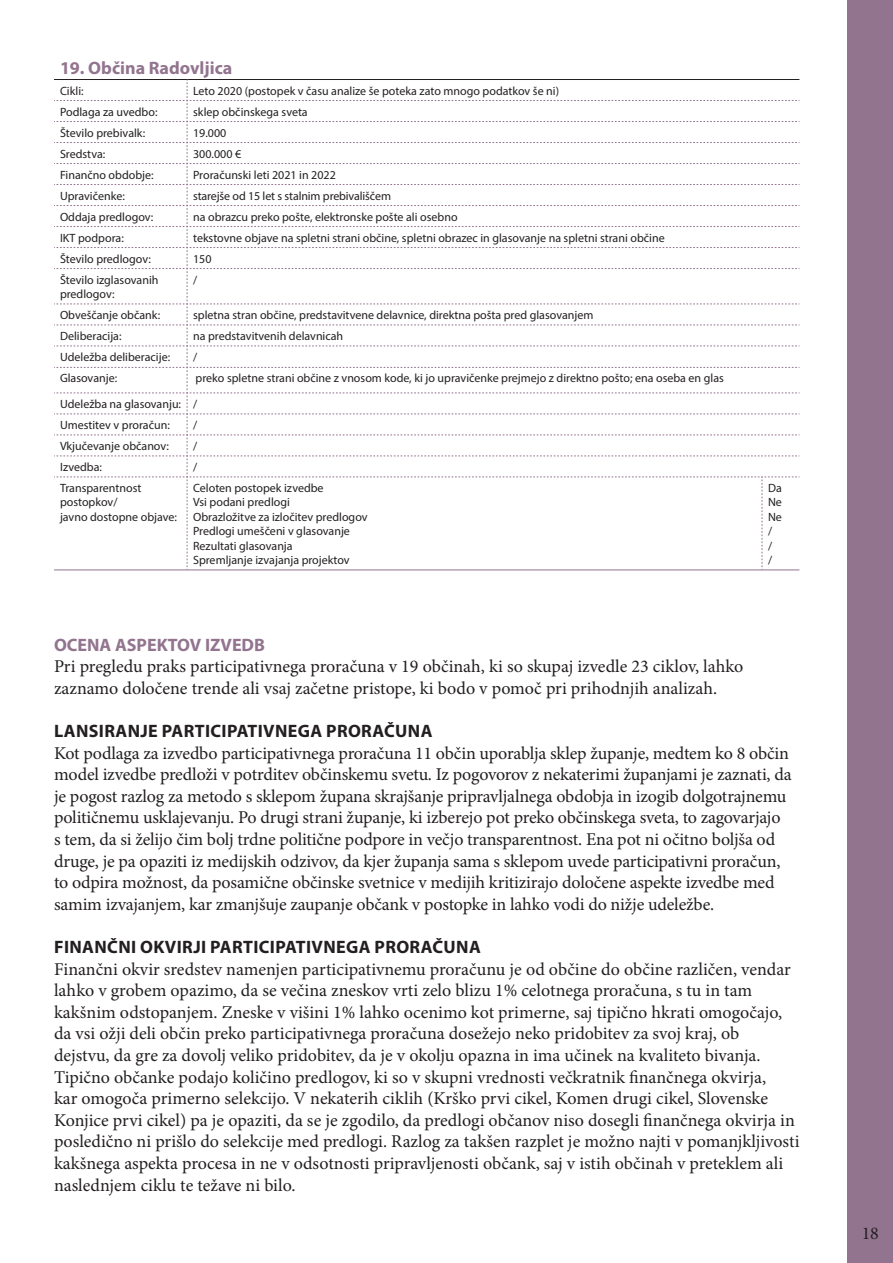
<style>
.page{position:relative;width:893px;height:1263px;background:#fff}
.page>*{position:absolute;margin:0;border:0;box-sizing:border-box;transform-origin:0 0}
.t1{font:18px/21.6px "Minion Pro";letter-spacing:-.005em;color:#231f20}
.t2{font:700 18px "Myriad Pro";letter-spacing:.02em;color:#231f20}
.t3{font:700 18px "Myriad Pro";color:#92748f}
.t4{font:12px/14.4px "Myriad Pro";color:#231f20}
</style>
<div class="page">
<div style="left:848px;top:0;width:45px;height:1263px;background:#92748f"></div>
<hr style="left:54px;top:79px;width:133px;height:1px;background:#231f20">
<hr style="left:187px;top:79px;width:575px;height:1px;background:#231f20">
<hr style="left:762px;top:79px;width:37px;height:1px;background:#231f20">
<svg style="left:54px;top:80px;width:746px;height:490px"></svg>
<hr style="left:54px;top:570px;width:133px;height:1px;background:#92748f">
<hr style="left:187px;top:570px;width:575px;height:1px;background:#92748f">
<hr style="left:762px;top:570px;width:37px;height:1px;background:#92748f">
<p class="t3" style="left:60px;top:56px;width:174px">19. OBČINA RADOVLJICA</p>
<p class="t4" style="left:60px;top:83px;width:25px">Cikli:</p>
<p class="t4" style="left:193px;top:83px;width:367px">Leto 2020 (postopek v času analize še poteka zato mnogo podatkov še ni)</p>
<p class="t4" style="left:60px;top:104px;width:99px">Podlaga za uvedbo:</p>
<p class="t4" style="left:193px;top:104px;width:116px">sklep občinskega sveta</p>
<p class="t4" style="left:60px;top:125px;width:87px">Število prebivalk:</p>
<p class="t4" style="left:193px;top:125px;width:35px">19.000</p>
<p class="t4" style="left:60px;top:146px;width:47px">Sredstva:</p>
<p class="t4" style="left:193px;top:146px;width:50px">300.000 €</p>
<p class="t4" style="left:60px;top:167px;width:95px">Finančno obdobje:</p>
<p class="t4" style="left:193px;top:167px;width:144px">Proračunski leti 2021 in 2022</p>
<p class="t4" style="left:60px;top:188px;width:66px">Upravičenke:</p>
<p class="t4" style="left:193px;top:188px;width:199px">starejše od 15 let s stalnim prebivališčem</p>
<p class="t4" style="left:60px;top:209px;width:95px">Oddaja predlogov:</p>
<p class="t4" style="left:193px;top:209px;width:266px">na obrazcu preko pošte, elektronske pošte ali osebno</p>
<p class="t4" style="left:60px;top:230px;width:65px">IKT podpora:</p>
<p class="t4" style="left:193px;top:230px;width:473px">tekstovne objave na spletni strani občine, spletni obrazec in glasovanje na spletni strani občine</p>
<p class="t4" style="left:60px;top:251px;width:92px">Število predlogov:</p>
<p class="t4" style="left:193px;top:251px;width:20px">150</p>
<p class="t4" style="left:60px;top:272px;width:100px">Število izglasovanih predlogov:</p>
<p class="t4" style="left:193px;top:272px;width:6px">/</p>
<p class="t4" style="left:60px;top:307px;width:102px">Obveščanje občank:</p>
<p class="t4" style="left:193px;top:307px;width:402px">spletna stran občine, predstavitvene delavnice, direktna pošta pred glasovanjem</p>
<p class="t4" style="left:60px;top:328px;width:63px">Deliberacija:</p>
<p class="t4" style="left:193px;top:328px;width:152px">na predstavitvenih delavnicah</p>
<p class="t4" style="left:60px;top:349px;width:112px">Udeležba deliberacije:</p>
<p class="t4" style="left:193px;top:349px;width:6px">/</p>
<p class="t4" style="left:60px;top:371px;width:59px">Glasovanje:</p>
<p class="t4" style="left:60px;top:365px;width:665px;line-height:25.5px;text-indent:136px">preko spletne strani občine z vnosom kode, ki jo upravičenke prejmejo z direktno pošto; ena oseba en glas<br>Udeležba na glasovanju: /</p>
<p class="t4" style="left:60px;top:417px;width:111px">Umestitev v proračun:</p>
<p class="t4" style="left:193px;top:417px;width:6px">/</p>
<p class="t4" style="left:60px;top:438px;width:111px">Vkjučevanje občanov:</p>
<p class="t4" style="left:193px;top:438px;width:6px">/</p>
<p class="t4" style="left:60px;top:459px;width:43px">Izvedba:</p>
<p class="t4" style="left:193px;top:459px;width:6px">/</p>
<p class="t4" style="left:60px;top:480px;width:118px">Transparentnost postopkov/<br>javno dostopne objave:</p>
<p class="t4" style="left:193px;top:480px;width:176px">Celoten postopek izvedbe<br>Vsi podani predlogi<br>Obrazložitve za izločitev predlogov<br>Predlogi umeščeni v glasovanje<br>Rezultati glasovanja<br>Spremljanje izvajanja projektov</p>
<p class="t4" style="left:768px;top:480px;width:15px">Da<br>Ne<br>Ne /<br>/<br>/</p>
<p class="t3" style="left:54px;top:633px;width:213px">OCENA ASPEKTOV IZVEDB</p>
<p class="t1" style="left:54px;top:656px;width:691px">Pri pregledu praks participativnega proračuna v 19 občinah, ki so skupaj izvedle 23 ciklov, lahko zaznamo določene trende ali vsaj začetne pristope, ki bodo v pomoč pri prihodnjih analizah.</p>
<p class="t2" style="left:54px;top:719px;width:22px">LANSIRANJE</p>
<p class="t2" style="left:162px;top:719px;width:11px">PARTICIPATIVNE</p>
<p class="t2" style="left:298px;top:719px;width:42px">GA PRORAČUNA</p>
<p class="t1" style="left:54px;top:742px;width:739px">Kot podlaga za izvedbo participativnega proračuna 11 občin uporablja sklep županje, medtem ko 8 občin model izvedbe predloži v potrditev občinskemu svetu. Iz pogovorov z nekaterimi županjami je zaznati, da je pogost razlog za metodo s sklepom župana skrajšanje pripravljalnega obdobja in izogib dolgotrajnemu političnemu usklajevanju. Po drugi strani županje, ki izberejo pot preko občinskega sveta, to zagovarjajo s tem, da si želijo čim bolj trdne politične podpore in večjo transparentnost. Ena pot ni očitno boljša od druge, je pa opaziti iz medijskih odzivov, da kjer županja sama s sklepom uvede participativni proračun, to odpira možnost, da posamične občinske svetnice v medijih kritizirajo določene aspekte izvedbe med samim izvajanjem, kar zmanjšuje zaupanje občank v postopke in lahko vodi do nižje udeležbe.</p>
<p class="t2" style="left:54px;top:935px;width:21px">FINANČNI</p>
<p class="t2" style="left:140px;top:935px;width:11px">OKVIRJI</p>
<p class="t2" style="left:210px;top:935px;width:11px">PARTICIPATIVNE</p>
<p class="t2" style="left:346px;top:935px;width:42px">GA PRORAČUNA</p>
<p class="t1" style="left:54px;top:958px;width:747px">Finančni okvir sredstev namenjen participativnemu proračunu je od občine do občine različen, vendar lahko v grobem opazimo, da se večina zneskov vrti zelo blizu 1% celotnega proračuna, s tu in tam kakšnim odstopanjem. Zneske v višini 1% lahko ocenimo kot primerne, saj tipično hkrati omogočajo, da vsi ožji deli občin preko participativnega proračuna dosežejo neko pridobitev za svoj kraj, ob<br>dejstvu, da gre za dovolj veliko pridobitev, da je v okolju opazna in ima učinek na kvaliteto bivanja.<br>Tipično občanke podajo količino predlogov, ki so v skupni vrednosti večkratnik finančnega okvirja,<br>kar omogoča primerno selekcijo. V nekaterih ciklih (Krško prvi cikel, Komen drugi cikel, Slovenske Konjice prvi cikel) pa je opaziti, da se je zgodilo, da predlogi občanov niso dosegli finančnega okvirja in posledično ni prišlo do selekcije med predlogi. Razlog za takšen razplet je možno najti v pomanjkljivosti kakšnega aspekta procesa in ne v odsotnosti pripravljenosti občank, saj v istih občinah v preteklem ali naslednjem ciklu te težave ni bilo.</p>
<p class="t1" style="left:862px;top:1222px;width:19px">18</p>
</div>
